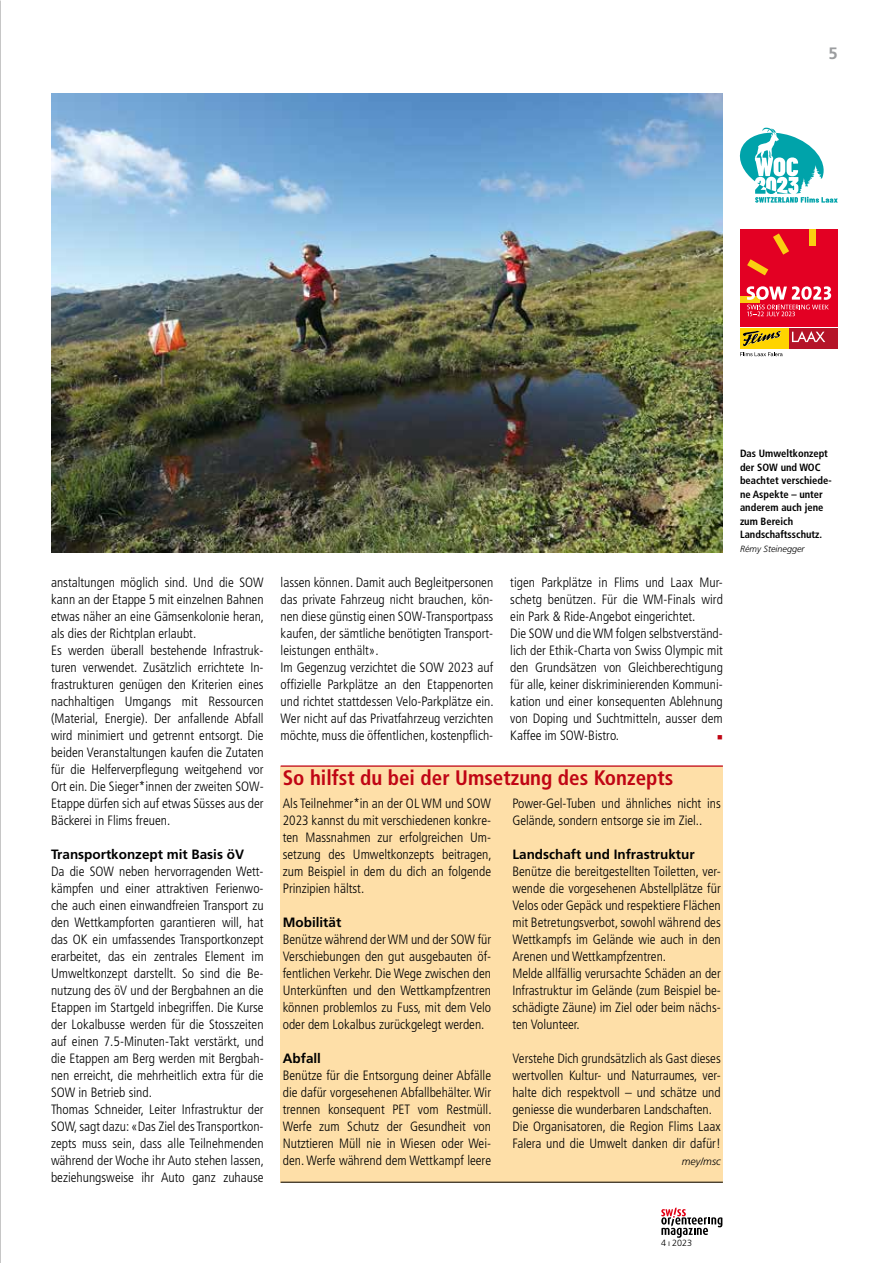
<style>
.page{position:relative;width:893px;height:1263px;background:#fff}
.page>*{position:absolute;margin:0;border:0;box-sizing:border-box;transform-origin:0 0}
.t1{font:700 condensed 21px "Frutiger LT Std";color:#c00514}
.t2{font:700 16.5px "Frutiger LT Std";color:#9b9d9f}
.t3{font:300 condensed 13.5px/17px "Frutiger LT Std";color:#000}
.t4{font:700 13.5px "Frutiger LT Std";color:#000}
.t5{font:700 condensed 10.5px/13.5px "Frutiger LT Std";color:#000}
.t6{font:italic 300 10.5px "Frutiger LT Std";color:#000}
.t7{font:italic 300 9px "Frutiger LT Std";color:#000}
.t8{font:300 9px "Frutiger LT Std";color:#000}
.t9{font:7.5px "Wingdings";color:#c00514}
</style>
<div class="page">
<hr style="left:0;top:459px;width:1px;height:804px;background:#c6c6c6">
<svg style="left:0;top:0;width:1px;height:459px"></svg>
<div style="left:281px;top:766px;width:442px;height:416px;background:#fedfa8"></div>
<hr style="left:281px;top:765px;width:442px;height:2px;background:#c00514">
<img style="left:51px;top:94px;width:672px;height:459px">
<svg style="left:661px;top:1207px;width:61px;height:31px"></svg>
<svg style="left:740px;top:128px;width:98px;height:75px"></svg>
<div style="left:740px;top:230px;width:98px;height:97px;background:#e30023"></div>
<div style="left:740px;top:296px;width:19px;height:7px;background:#facf11"></div>
<svg style="left:747px;top:233px;width:42px;height:42px"></svg>
<div style="left:809px;top:230px;width:7px;height:16px;background:#facf11"></div>
<svg style="left:747px;top:286px;width:84px;height:30px"></svg>
<div style="left:789px;top:329px;width:49px;height:20px;background:#b51428"></div>
<div style="left:740px;top:329px;width:49px;height:20px;background:#ffd400"></div>
<svg style="left:792px;top:331px;width:33px;height:11px"></svg>
<svg style="left:743px;top:331px;width:38px;height:15px"></svg>
<svg style="left:740px;top:352px;width:43px;height:4px"></svg>
<hr style="left:281px;top:1182px;width:442px;height:1px;background:#000">
<p class="t2" style="left:828px;top:44px;width:11px">5</p>
<p class="t3" style="left:51px;top:574px;width:215px">anstaltungen möglich sind. Und die SOW kann an der Etappe 5 mit einzelnen Bahnen etwas näher an eine Gämsenkolonie heran, als dies der Richtplan erlaubt.<br>Es werden überall bestehende Infrastruk&shy;turen verwendet. Zusätzlich errichtete In&shy;frastrukturen genügen den Kriterien eines nachhaltigen Umgangs mit Ressourcen (Material, Energie). Der anfallende Abfall wird minimiert und getrennt entsorgt. Die beiden Veranstaltungen kaufen die Zutaten für die Helferverpflegung weitgehend vor Ort ein. Die Sieger*innen der zweiten SOW-Etappe dürfen sich auf etwas Süsses aus der Bäckerei in Flims freuen.</p>
<p class="t4" style="left:51px;top:846px;width:195px">Transportkonzept mit Basis öV</p>
<p class="t3" style="left:51px;top:863px;width:215px">Da die SOW neben hervorragenden Wett&shy;kämpfen und einer attraktiven Ferienwo&shy;che auch einen einwandfreien Transport zu den Wettkampforten garantieren will, hat das OK ein umfassendes Transportkonzept erarbeitet, das ein zentrales Element im Umweltkonzept darstellt. So sind die Be&shy;nutzung des öV und der Bergbahnen an die Etappen im Startgeld inbegriffen. Die Kurse der Lokalbusse werden für die Stosszeiten auf einen 7.5-Minuten-Takt verstärkt, und die Etappen am Berg werden mit Bergbah&shy;nen erreicht, die mehrheitlich extra für die SOW in Betrieb sind.<br>Thomas Schneider, Leiter Infrastruktur der SOW, sagt dazu: «Das Ziel des Transportkon&shy;zepts muss sein, dass alle Teilnehmenden während der Woche ihr Auto stehen lassen, beziehungsweise ihr Auto ganz zuhause</p>
<p class="t3" style="left:281px;top:574px;width:215px">lassen können. Damit auch Begleitpersonen das private Fahrzeug nicht brauchen, kön&shy;nen diese günstig einen SOW-Transportpass kaufen, der sämtliche benötigten Transport&shy;leistungen enthält».<br>Im Gegenzug verzichtet die SOW 2023 auf offizielle Parkplätze an den Etappenorten und richtet stattdessen Velo-Parkplätze ein.<br>Wer nicht auf das Privatfahrzeug verzichten möchte, muss die öffentlichen, kostenpflich-</p>
<p class="t3" style="left:510px;top:574px;width:214px">tigen Parkplätze in Flims und Laax Mur&shy;schetg benützen. Für die WM-Finals wird ein Park &amp; Ride-Angebot eingerichtet.<br>Die SOW und die WM folgen selbstverständ&shy;lich der Ethik-Charta von Swiss Olympic mit den Grundsätzen von Gleichberechtigung für alle, keiner diskriminierenden Kommuni&shy;kation und einer konsequenten Ablehnung von Doping und Suchtmitteln, ausser dem Kaffee im SOW-Bistro.</p>
<p class="t9" style="left:717px;top:733px;width:7px">■</p>
<h1 class="t1" style="left:283px;top:766px;width:392px">So hilfst du bei der Umsetzung des Konzepts</h1>
<p class="t3" style="left:283px;top:795px;width:210px;text-align:justify">Als Teilnehmer*in an der OL WM und SOW 2023 kannst du mit verschiedenen konkre&shy;ten Massnahmen zur erfolgreichen Um&shy;setzung des Umweltkonzepts beitragen, zum Beispiel in dem du dich an folgende Prinzipien hältst.</p>
<p class="t4" style="left:283px;top:914px;width:60px">Mobilität</p>
<p class="t3" style="left:283px;top:931px;width:210px;text-align:justify">Benütze während der WM und der SOW für Verschiebungen den gut ausgebauten öf&shy;fentlichen Verkehr. Die Wege zwischen den Unterkünften und den Wettkampfzentren können problemlos zu Fuss, mit dem Velo oder dem Lokalbus zurückgelegt werden.</p>
<p class="t4" style="left:283px;top:1050px;width:40px">Abfall</p>
<p class="t3" style="left:283px;top:1067px;width:210px;text-align:justify">Benütze für die Entsorgung deiner Abfälle die dafür vorgesehenen Abfallbehälter. Wir trennen konsequent PET vom Restmüll.<br>Werfe zum Schutz der Gesundheit von Nutztieren Müll nie in Wiesen oder Wei&shy;den. Werfe während dem Wettkampf leere</p>
<p class="t3" style="left:512px;top:795px;width:210px">Power-Gel-Tuben und ähnliches nicht ins<br>Gelände, sondern entsorge sie im Ziel..</p>
<p class="t4" style="left:512px;top:846px;width:184px">Landschaft und Infrastruktur</p>
<p class="t3" style="left:512px;top:863px;width:210px">Benütze die bereitgestellten Toiletten, ver&shy;wende die vorgesehenen Abstellplätze für Velos oder Gepäck und respektiere Flächen mit Betretungsverbot, sowohl während des Wettkampfs im Gelände wie auch in den Arenen und Wettkampfzentren.<br>Melde allfällig verursachte Schäden an der Infrastruktur im Gelände (zum Beispiel be&shy;schädigte Zäune) im Ziel oder beim nächs&shy;ten Volunteer.</p>
<p class="t3" style="left:512px;top:1050px;width:210px">Verstehe Dich grundsätzlich als Gast dieses wertvollen Kultur- und Naturraumes, ver&shy;halte dich respektvoll – und schätze und geniesse die wunderbaren Landschaften.<br>Die Organisatoren, die Region Flims Laax Falera und die Umwelt danken dir dafür!</p>
<p class="t6" style="left:682px;top:1155px;width:41px">mey/msc</p>
<p class="t5" style="left:740px;top:447px;width:93px">Das Umweltkonzept der SOW und WOC beachtet verschiede&shy;ne Aspekte – unter anderem auch jene zum Bereich<br>Landschaftsschutz.</p>
<p class="t7" style="left:740px;top:544px;width:66px">Rémy Steinegger</p>
<p class="t8" style="left:661px;top:1237px;width:33px">4 ı 2023</p>
</div>
